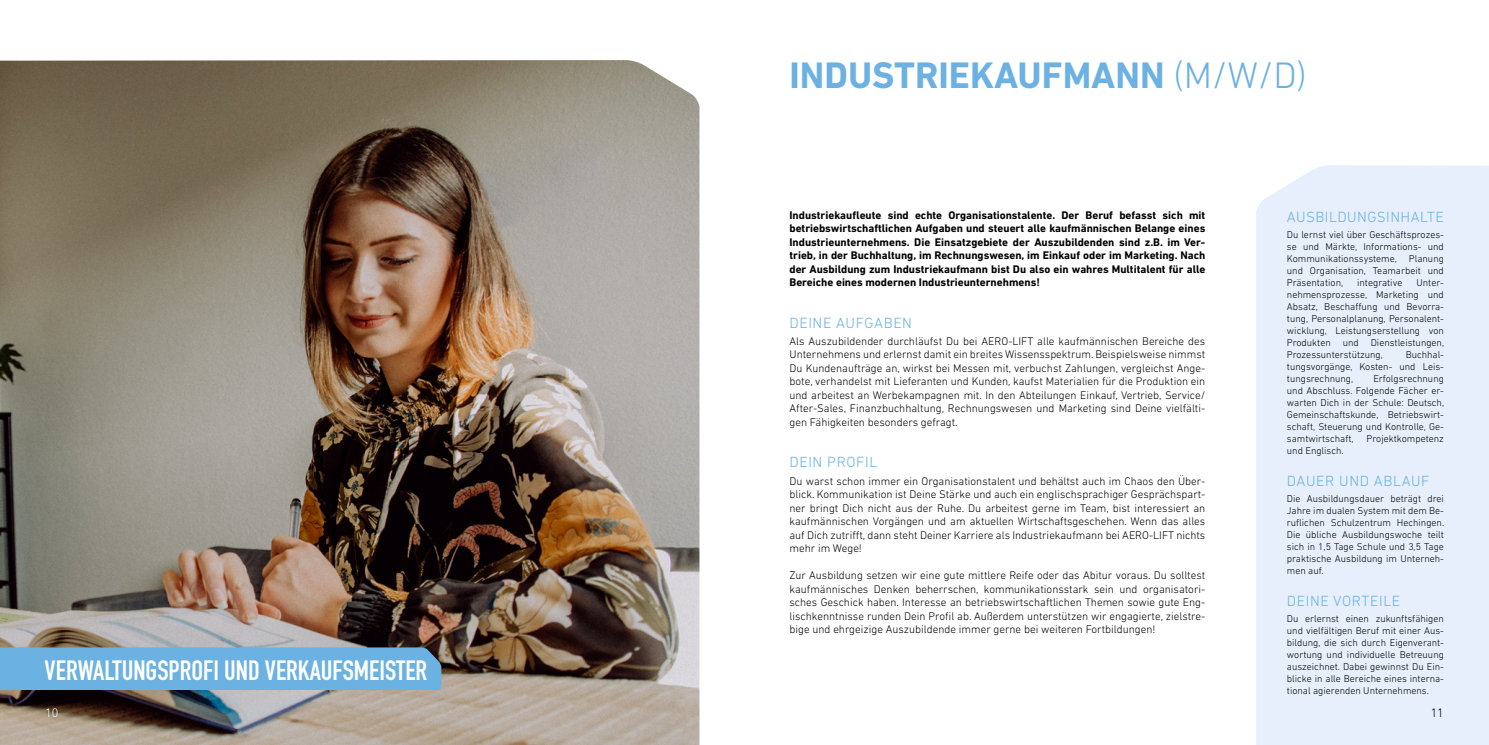
<style>
.page{position:relative;width:1489px;height:745px;background:#fff}
.page>*{position:absolute;margin:0;border:0;box-sizing:border-box;transform-origin:0 0}
.t1{font:700 37.5px "DIN Next LT Pro";color:#6bb1e2}
.t2{font:700 27.5px "DIN Condensed";color:#fff}
.t3{font:300 15px "DIN Next LT Pro";letter-spacing:.04em;color:#6bb1e2}
.t4{font:300 12.5px "DIN Next LT Pro";color:#fff}
.t5{font:300 12.5px "DIN Next LT Pro";color:#000}
.t6{font:300 11.25px/13.5px "DIN Next LT Pro";color:#000;text-align:justify}
.t7{font:700 11.25px/13.5px "DIN Next LT Pro";color:#000;text-align:justify}
.t8{font:300 10px/12px "DIN Next LT Pro";color:#000;text-align:justify}
.s1{font-weight:300}
</style>
<div class="page">
<img style="left:0;top:60px;width:699px;height:684px">
<div style="left:1256px;top:165px;width:232px;height:579px;background:#e6effb"></div>
<div style="left:43px;top:704px;width:17px;height:15px;background:#000;opacity:.5"></div>
<div style="left:0;top:647px;width:441px;height:42px;background:#6bb1e2"></div>
<h2 class="t2" style="left:45px;top:651px;width:384px">VERWALTUNGSPROFI UND VERKAUFSMEISTER</h2>
<h1 class="t1" style="left:789px;top:53px;width:519px">INDUSTRIEKAUFMANN <span class="s1">(M/W/D)</span></h1>
<p class="t7" style="left:789px;top:208px;width:417px">Industriekaufleute sind echte Organisationstalente. Der Beruf befasst sich mit betriebswirtschaftlichen Aufgaben und steuert alle kaufmännischen Belange eines Industrieunternehmens. Die Einsatzgebiete der Auszubildenden sind z.B. im Ver&shy;trieb, in der Buchhaltung, im Rechnungswesen, im Einkauf oder im Marketing. Nach der Ausbildung zum Industriekaufmann bist Du also ein wahres Multitalent für alle Bereiche eines modernen Industrieunternehmens!</p>
<h3 class="t3" style="left:789px;top:313px;width:124px">DEINE AUFGABEN</h3>
<p class="t6" style="left:789px;top:334px;width:417px">Als Auszubildender durchläufst Du bei AERO-LIFT alle kaufmännischen Bereiche des Unternehmens und erlernst damit ein breites Wissensspektrum. Beispielsweise nimmst Du Kundenaufträge an, wirkst bei Messen mit, verbuchst Zahlungen, vergleichst Ange&shy;bote, verhandelst mit Lieferanten und Kunden, kaufst Materialien für die Produktion ein und arbeitest an Werbekampagnen mit. In den Abteilungen Einkauf, Vertrieb, Service/ After-Sales, Finanzbuchhaltung, Rechnungswesen und Marketing sind Deine vielfälti&shy;gen Fähigkeiten besonders gefragt.</p>
<h3 class="t3" style="left:789px;top:453px;width:89px">DEIN PROFIL</h3>
<p class="t6" style="left:789px;top:473px;width:417px">Du warst schon immer ein Organisationstalent und behältst auch im Chaos den Über&shy;blick. Kommunikation ist Deine Stärke und auch ein englischsprachiger Gesprächspart&shy;ner bringt Dich nicht aus der Ruhe. Du arbeitest gerne im Team, bist interessiert an kaufmännischen Vorgängen und am aktuellen Wirtschaftsgeschehen. Wenn das alles auf Dich zutrifft, dann steht Deiner Karriere als Industriekaufmann bei AERO-LIFT nichts mehr im Wege!</p>
<p class="t6" style="left:789px;top:568px;width:417px">Zur Ausbildung setzen wir eine gute mittlere Reife oder das Abitur voraus. Du solltest kaufmännisches Denken beherrschen, kommunikationsstark sein und organisatori&shy;sches Geschick haben. Interesse an betriebswirtschaftlichen Themen sowie gute Eng&shy;lischkenntnisse runden Dein Profil ab. Außerdem unterstützen wir engagierte, zielstre&shy;bige und ehrgeizige Auszubildende immer gerne bei weiteren Fortbildungen!</p>
<h3 class="t3" style="left:1286px;top:208px;width:158px">AUSBILDUNGSINHALTE</h3>
<p class="t8" style="left:1286px;top:228px;width:158px">Du lernst viel über Geschäftsprozes&shy;se und Märkte, Informations- und Kommunikationssysteme, Planung und Organisation, Teamarbeit und Präsentation,</p>
<p class="t8" style="left:1286px;top:276px;width:159px;text-indent:130px">Unter&shy;nehmensprozesse, Marketing und Absatz, Beschaffung und Bevorra&shy;tung, Personalplanung, Personalent&shy;wicklung, Leistungserstellung von Produkten und Dienstleistungen, Prozessunterstützung,</p>
<p class="t8" style="left:1356px;top:276px;width:47px">integrative</p>
<p class="t8" style="left:1286px;top:348px;width:158px;text-indent:119px">Buchhal&shy;tungsvorgänge, Kosten- und Leis&shy;tungsrechnung,</p>
<p class="t8" style="left:1286px;top:372px;width:159px;text-indent:86px">Erfolgsrechnung und Abschluss. Folgende Fächer er&shy;warten Dich in der Schule: Deutsch, Gemeinschaftskunde, Betriebswirt&shy;schaft, Steuerung und Kontrolle, Ge&shy;samtwirtschaft,</p>
<p class="t8" style="left:1366px;top:432px;width:79px">Projektkompetenz</p>
<p class="t8" style="left:1286px;top:444px;width:58px">und Englisch.</p>
<h3 class="t3" style="left:1286px;top:472px;width:144px">DAUER UND ABLAUF</h3>
<p class="t8" style="left:1286px;top:492px;width:159px">Die Ausbildungsdauer beträgt drei Jahre im dualen System mit dem Be&shy;ruflichen Schulzentrum Hechingen.<br>Die übliche Ausbildungswoche teilt sich in 1,5 Tage Schule und 3,5 Tage praktische Ausbildung im Unterneh&shy;men auf.</p>
<h3 class="t3" style="left:1286px;top:592px;width:115px">DEINE VORTEILE</h3>
<p class="t8" style="left:1286px;top:612px;width:158px">Du erlernst einen zukunftsfähigen und vielfältigen Beruf mit einer Aus&shy;bildung, die sich durch Eigenverant&shy;wortung und individuelle Betreuung auszeichnet. Dabei gewinnst Du Ein&shy;blicke in alle Bereiche eines interna&shy;tional agierenden Unternehmens.</p>
<p class="t4" style="left:45px;top:705px;width:15px">10</p>
<p class="t5" style="left:1430px;top:705px;width:15px">11</p>
</div>
